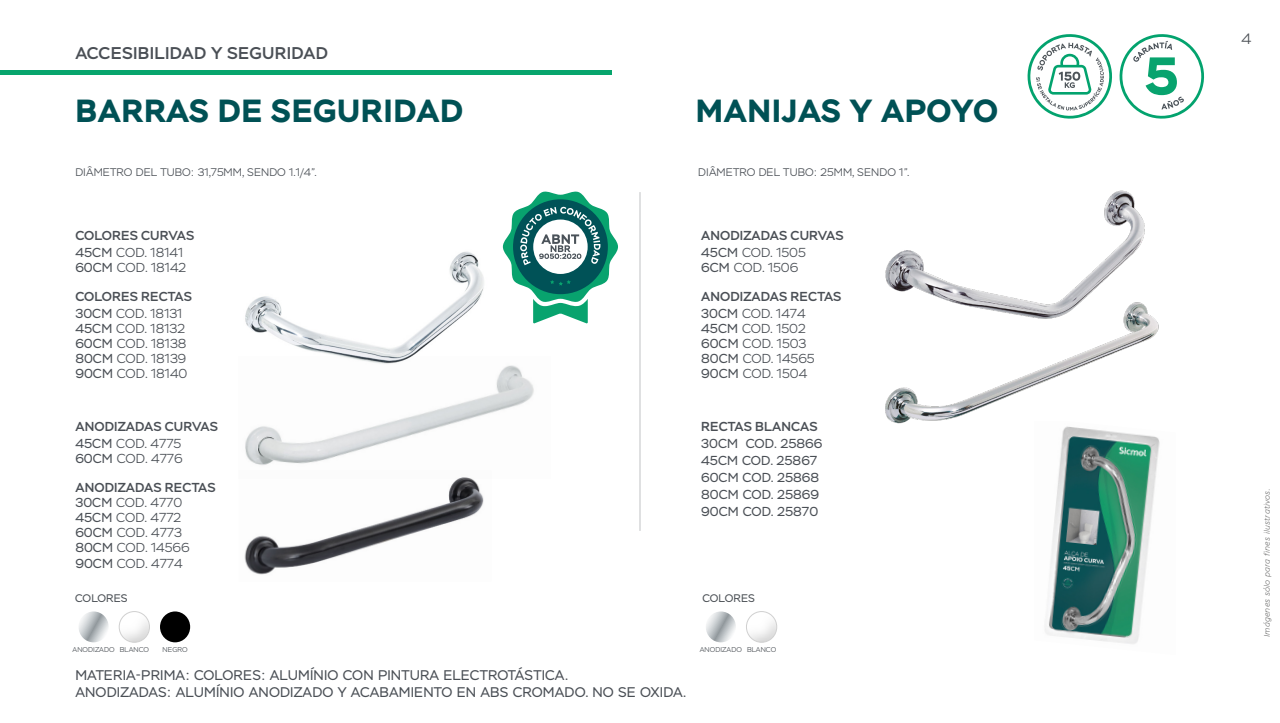
<style>
.page{position:relative;width:1280px;height:723px;background:#fff}
.page>*{position:absolute;margin:0;border:0;box-sizing:border-box;transform-origin:0 0}
.t1{font:700 32px "Stem";letter-spacing:.02em;color:#005155}
.t2{font:500 17px "Stem";letter-spacing:.02em;color:#4a4f55}
.t3{font:300 15px "Stem";color:#4b5055}
.t4{font:14px/17px "Stem";letter-spacing:.01em;color:#4a4f55}
.t5{font:300 13px/15px "Stem";color:#4a4f55}
.t6{font:500 13px/17px "Stem";letter-spacing:.01em;color:#4a4f55}
.t7{font:13px/17px "Stem";color:#4a4f55}
.t8{font:300 11px "Stem";letter-spacing:.01em;color:#4a4f55}
.t9{font:11px "Stem";letter-spacing:.01em;color:#4b5055}
.t10{font:italic 300 8px "Stem";letter-spacing:.05em;color:#4a4a49}
.t11{font:300 7px "Stem";letter-spacing:.01em;color:#4b5055}
.s1{font-weight:400}
.s2{font-weight:300}
.s3{font-weight:500}
</style>
<div class="page">
<hr style="left:0;top:71px;width:612px;height:4px;background:#07a56d">
<img style="left:245px;top:252px;width:239px;height:104px">
<img style="left:245px;top:356px;width:289px;height:109px">
<img style="left:244px;top:477px;width:240px;height:98px">
<hr style="left:640px;top:192px;width:1px;height:339px;background:#4b5055">
<img style="left:885px;top:190px;width:260px;height:104px">
<img style="left:885px;top:294px;width:274px;height:130px">
<img style="left:1034px;top:421px;width:126px;height:223px">
<div style="left:160px;top:611px;width:30px;height:31px;background:#000;border-radius:50%"></div>
<div style="left:110px;top:607px;width:48px;height:36px;background:#000;opacity:.83"></div>
<div style="left:119px;top:611px;width:31px;height:31px;border:1px solid #d0d0d0;border-radius:50%"></div>
<svg style="left:79px;top:611px;width:30px;height:31px"></svg>
<div style="left:737px;top:607px;width:48px;height:36px;background:#000;opacity:.83"></div>
<div style="left:746px;top:611px;width:31px;height:31px;border:1px solid #d0d0d0;border-radius:50%"></div>
<svg style="left:706px;top:611px;width:30px;height:31px"></svg>
<svg style="left:1027px;top:34px;width:177px;height:85px"></svg>
<svg style="left:503px;top:191px;width:115px;height:133px"></svg>
<h2 class="t2" style="left:75px;top:43px;width:254px">ACCESIBILIDAD Y SEGURIDAD</h2>
<h1 class="t1" style="left:75px;top:90px;width:389px">BARRAS DE SEGURIDAD</h1>
<h1 class="t1" style="left:696px;top:90px;width:304px">MANIJAS Y APOYO</h1>
<p class="t8" style="left:75px;top:166px;width:243px">DIÂMETRO DEL TUBO: 31,75MM, SENDO 1.1/4”.</p>
<p class="t8" style="left:698px;top:166px;width:213px">DIÂMETRO DEL TUBO: 25MM, SENDO 1”.</p>
<p class="t6" style="left:75px;top:227px;width:120px">COLORES CURVAS<br><span class="s1">45CM</span> <span class="s2">COD. 18141</span></p>
<p class="t5" style="left:75px;top:260px;width:112px"><span class="s1">60CM</span> COD. 18142</p>
<p class="t6" style="left:75px;top:288px;width:118px">COLORES RECTAS<br><span class="s1">30CM</span> <span class="s2">COD. 18131</span></p>
<p class="t5" style="left:75px;top:321px;width:114px"><span class="s1">45CM</span> COD. 18132<br><span class="s1">60CM</span> COD. 18138<br><span class="s1">80CM</span> COD. 18139<br><span class="s1">90CM</span> COD. 18140</p>
<p class="t6" style="left:75px;top:418px;width:144px">ANODIZADAS CURVAS<br><span class="s1">45CM</span> <span class="s2">COD. 4775</span></p>
<p class="t5" style="left:75px;top:451px;width:109px"><span class="s1">60CM</span> COD. 4776</p>
<p class="t5" style="left:75px;top:481px;width:142px"><span class="s3">ANODIZADAS RECTAS<br></span><span class="s1">30CM</span> COD. 4770<br><span class="s1">45CM</span> COD. 4772<br><span class="s1">60CM</span> COD. 4773<br><span class="s1">80CM</span> COD. 14566<br><span class="s1">90CM</span> COD. 4774</p>
<p class="t9" style="left:75px;top:591px;width:54px">COLORES</p>
<p class="t6" style="left:701px;top:227px;width:144px">ANODIZADAS CURVAS<br><span class="s1">45CM</span> <span class="s2">COD. 1505</span></p>
<p class="t5" style="left:701px;top:260px;width:99px"><span class="s1">6CM</span> COD. 1506</p>
<p class="t6" style="left:701px;top:288px;width:142px">ANODIZADAS RECTAS<br><span class="s1">30CM</span> <span class="s2">COD. 1474</span></p>
<p class="t5" style="left:701px;top:321px;width:115px"><span class="s1">45CM</span> COD. 1502<br><span class="s1">60CM</span> COD. 1503<br><span class="s1">80CM</span> COD. 14565<br><span class="s1">90CM</span> COD. 1504</p>
<p class="t6" style="left:701px;top:418px;width:118px">RECTAS BLANCAS</p>
<p class="t7" style="left:701px;top:435px;width:123px">30CM COD. 25866<br>45CM COD. 25867<br>60CM COD. 25868<br>80CM COD. 25869<br>90CM COD. 25870</p>
<p class="t9" style="left:702px;top:591px;width:54px">COLORES</p>
<p class="t11" style="left:73px;top:645px;width:78px">ANODIZADO BLANCO</p>
<p class="t11" style="left:163px;top:645px;width:26px">NEGRO</p>
<p class="t4" style="left:75px;top:666px;width:612px">MATERIA-PRIMA: COLORES: ALUMÍNIO CON PINTURA ELECTROTÁSTICA.<br>ANODIZADAS: ALUMÍNIO ANODIZADO Y ACABAMIENTO EN ABS CROMADO. NO SE OXIDA.</p>
<p class="t11" style="left:700px;top:645px;width:78px">ANODIZADO BLANCO</p>
<p class="t3" style="left:1241px;top:30px;width:11px">4</p>
<p class="t10" style="left:1262px;top:637px;width:149px;rotate:-90deg">Imágenes sólo para fines ilustrativos.</p>
</div>
